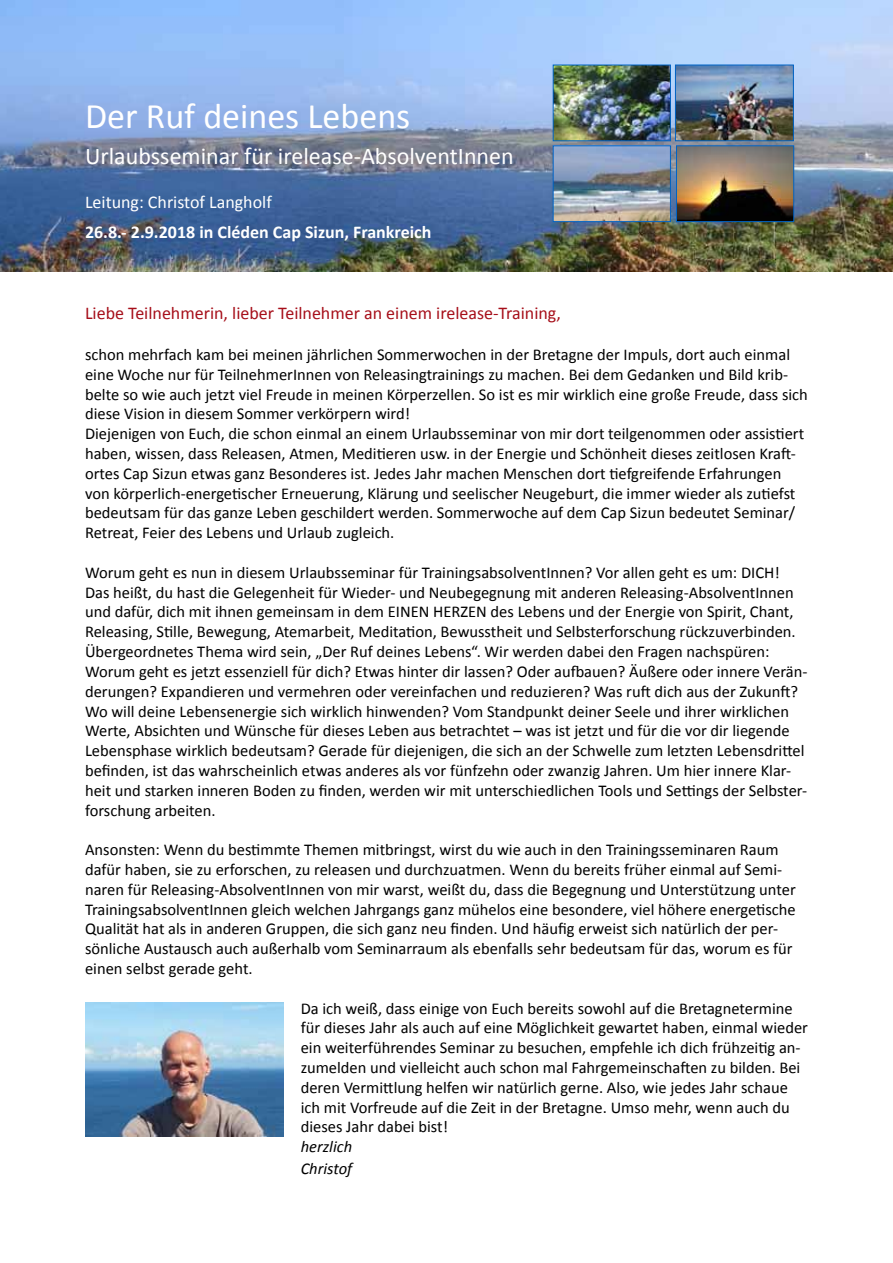
<style>
.page{position:relative;width:893px;height:1263px;background:#fff}
.page>*{position:absolute;margin:0;border:0;box-sizing:border-box;transform-origin:0 0}
.t1{font:36px "Calibri";color:#fff}
.t2{font:24px "Calibri";color:#fff}
.t3{font:18px "Calibri";color:#a60f1a}
.t4{font:700 18px "Calibri";color:#fff}
.t5{font:18px "Calibri";color:#fff}
.t6{font:16.5px/19.8px "Calibri";color:#000}
.t7{font:italic 16.5px/21.6px "Calibri";color:#000}
</style>
<div class="page">
<img style="left:0;top:0;width:893px;height:272px">
<img style="left:85px;top:1002px;width:199px;height:135px">
<img style="left:555px;top:147px;width:114px;height:73px">
<div style="left:553px;top:145px;width:118px;height:77px;border:1px solid #0063c5"></div>
<img style="left:555px;top:67px;width:114px;height:72px">
<div style="left:553px;top:65px;width:118px;height:76px;border:1px solid #0063c5"></div>
<img style="left:677px;top:67px;width:115px;height:72px">
<div style="left:675px;top:65px;width:119px;height:76px;border:1px solid #0063c5"></div>
<img style="left:678px;top:147px;width:114px;height:73px">
<div style="left:676px;top:145px;width:118px;height:77px;border:1px solid #0063c5"></div>
<h1 class="t1" style="left:85px;top:94px;width:327px">Der Ruf deines Lebens</h1>
<h2 class="t2" style="left:85px;top:141px;width:430px">Urlaubsseminar für irelease-AbsolventInnen</h2>
<p class="t5" style="left:85px;top:190px;width:188px">Leitung: Christof Langholf</p>
<p class="t4" style="left:85px;top:220px;width:348px">26.8.- 2.9.2018 in Cléden Cap Sizun, Frankreich</p>
<p class="t3" style="left:85px;top:301px;width:478px">Liebe Teilnehmerin, lieber Teilnehmer an einem irelease-Training,</p>
<p class="t6" style="left:85px;top:345px;width:724px">schon mehrfach kam bei meinen jährlichen Sommerwochen in der Bretagne der Impuls, dort auch einmal eine Woche nur für TeilnehmerInnen von Releasingtrainings zu machen. Bei dem Gedanken und Bild krib&shy;belte so wie auch jetzt viel Freude in meinen Körperzellen. So ist es mir wirklich eine große Freude, dass sich diese Vision in diesem Sommer verkörpern wird!<br>Diejenigen von Euch, die schon einmal an einem Urlaubsseminar von mir dort teilgenommen oder assistiert haben, wissen, dass Releasen, Atmen, Meditieren usw. in der Energie und Schönheit dieses zeitlosen Kraft&shy;ortes Cap Sizun etwas ganz Besonderes ist. Jedes Jahr machen Menschen dort tiefgreifende Erfahrungen von körperlich-energetischer Erneuerung, Klärung und seelischer Neugeburt, die immer wieder als zutiefst bedeutsam für das ganze Leben geschildert werden. Sommerwoche auf dem Cap Sizun bedeutet Seminar/ Retreat, Feier des Lebens und Urlaub zugleich.</p>
<p class="t6" style="left:85px;top:562px;width:724px">Worum geht es nun in diesem Urlaubsseminar für TrainingsabsolventInnen? Vor allen geht es um: DICH!<br>Das heißt, du hast die Gelegenheit für Wieder- und Neubegegnung mit anderen Releasing-AbsolventInnen und dafür, dich mit ihnen gemeinsam in dem EINEN HERZEN des Lebens und der Energie von Spirit, Chant, Releasing, Stille, Bewegung, Atemarbeit, Meditation, Bewusstheit und Selbsterforschung rückzuverbinden.<br>Übergeordnetes Thema wird sein, „Der Ruf deines Lebens“. Wir werden dabei den Fragen nachspüren:<br>Worum geht es jetzt essenziell für dich? Etwas hinter dir lassen? Oder aufbauen? Äußere oder innere Verän&shy;derungen? Expandieren und vermehren oder vereinfachen und reduzieren? Was ruft dich aus der Zukunft?<br>Wo will deine Lebensenergie sich wirklich hinwenden? Vom Standpunkt deiner Seele und ihrer wirklichen Werte, Absichten und Wünsche für dieses Leben aus betrachtet – was ist jetzt und für die vor dir liegende Lebensphase wirklich bedeutsam? Gerade für diejenigen, die sich an der Schwelle zum letzten Lebensdrittel befinden, ist das wahrscheinlich etwas anderes als vor fünfzehn oder zwanzig Jahren. Um hier innere Klar&shy;heit und starken inneren Boden zu finden, werden wir mit unterschiedlichen Tools und Settings der Selbster&shy;forschung arbeiten.</p>
<p class="t6" style="left:85px;top:840px;width:712px">Ansonsten: Wenn du bestimmte Themen mitbringst, wirst du wie auch in den Trainingsseminaren Raum dafür haben, sie zu erforschen, zu releasen und durchzuatmen. Wenn du bereits früher einmal auf Semi&shy;naren für Releasing-AbsolventInnen von mir warst, weißt du, dass die Begegnung und Unterstützung unter TrainingsabsolventInnen gleich welchen Jahrgangs ganz mühelos eine besondere, viel höhere energetische Qualität hat als in anderen Gruppen, die sich ganz neu finden. Und häufig erweist sich natürlich der per&shy;sönliche Austausch auch außerhalb vom Seminarraum als ebenfalls sehr bedeutsam für das, worum es für einen selbst gerade geht.</p>
<p class="t6" style="left:301px;top:998px;width:509px">Da ich weiß, dass einige von Euch bereits sowohl auf die Bretagnetermine für dieses Jahr als auch auf eine Möglichkeit gewartet haben, einmal wieder ein weiterführendes Seminar zu besuchen, empfehle ich dich frühzeitig an&shy;zumelden und vielleicht auch schon mal Fahrgemeinschaften zu bilden. Bei deren Vermittlung helfen wir natürlich gerne. Also, wie jedes Jahr schaue ich mit Vorfreude auf die Zeit in der Bretagne. Umso mehr, wenn auch du dieses Jahr dabei bist!</p>
<p class="t7" style="left:301px;top:1135px;width:53px">herzlich<br>Christof</p>
</div>
